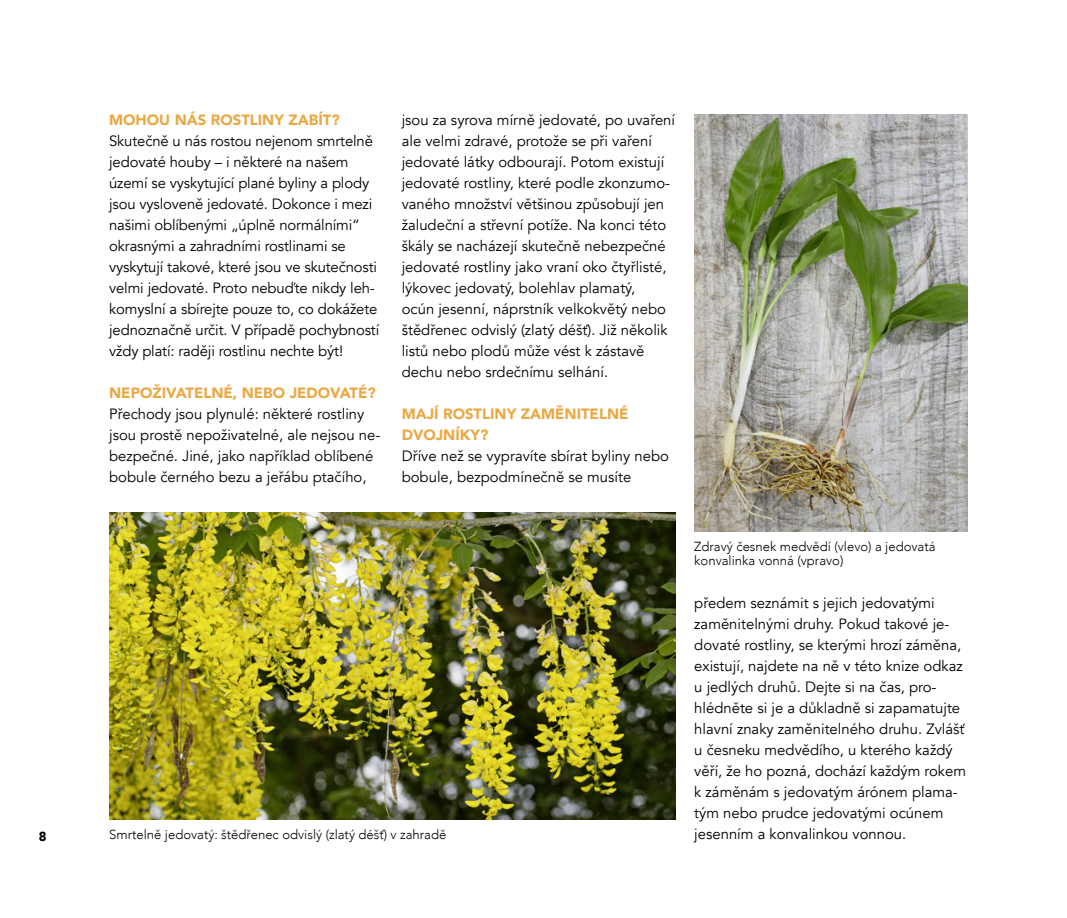
<style>
.page{position:relative;width:1067px;height:918px;background:#fff}
.page>*{position:absolute;margin:0;border:0;box-sizing:border-box;transform-origin:0 0}
._02_Fließtext{font:14.88px/21px "Avenir";color:#000}
._02_Fließtext_mit_Ab{font:900 14.88px/21px "Avenir";color:#eaa843}
._02_BU{font:300 13.12px/14px "Avenir";color:#000}
._00_Pagina{font:900 13.12px "Avenir";color:#000}
</style>
<div class="page">
<img style="left:694px;top:114px;width:273px;height:417px">
<img style="left:109px;top:512px;width:566px;height:307px">
<p class="_00_Pagina" style="left:39px;top:825px;width:9px">8</p>
<p class="_02_Fließtext_mit_Ab" style="left:109px;top:109px;width:232px">MOHOU NÁS ROSTLINY ZABÍT?</p>
<p class="_02_Fließtext" style="left:109px;top:131px;width:271px">Skutečně u nás rostou nejenom smrtelně jedovaté houby – i některé na našem území se vyskytující plané byliny a plody jsou vysloveně jedovaté. Dokonce i mezi našimi oblíbenými „úplně normálními“ okrasnými a zahradními rostlinami se vyskytují takové, které jsou ve skutečnosti velmi jedovaté. Proto nebuďte nikdy leh&shy;komyslní a sbírejte pouze to, co dokážete jednoznačně určit. V případě pochybností vždy platí: raději rostlinu nechte být!</p>
<p class="_02_Fließtext_mit_Ab" style="left:109px;top:382px;width:268px">NEPOŽIVATELNÉ, NEBO JEDOVATÉ?</p>
<p class="_02_Fließtext" style="left:109px;top:404px;width:273px">Přechody jsou plynulé: některé rostliny jsou prostě nepoživatelné, ale nejsou ne&shy;bezpečné. Jiné, jako například oblíbené bobule černého bezu a jeřábu ptačího,</p>
<p class="_02_Fließtext" style="left:402px;top:110px;width:275px">jsou za syrova mírně jedovaté, po uvaření ale velmi zdravé, protože se při vaření jedovaté látky odbourají. Potom existují jedovaté rostliny, které podle zkonzumo&shy;vaného množství většinou způsobují jen žaludeční a střevní potíže. Na konci této škály se nacházejí skutečně nebezpečné jedovaté rostliny jako vraní oko čtyřlisté, lýkovec jedovatý, bolehlav plamatý,<br>ocún jesenní, náprstník velkokvětý nebo štědřenec odvislý (zlatý déšť). Již několik listů nebo plodů může vést k zástavě dechu nebo srdečnímu selhání.</p>
<p class="_02_Fließtext_mit_Ab" style="left:402px;top:403px;width:228px">MAJÍ ROSTLINY ZAMĚNITELNÉ<br>DVOJNÍKY?</p>
<p class="_02_Fließtext" style="left:402px;top:446px;width:269px">Dříve než se vypravíte sbírat byliny nebo bobule, bezpodmínečně se musíte</p>
<p class="_02_BU" style="left:694px;top:539px;width:243px">Zdravý česnek medvědí (vlevo) a jedovatá konvalinka vonná (vpravo)</p>
<p class="_02_Fließtext" style="left:694px;top:593px;width:273px">předem seznámit s jejich jedovatými zaměnitelnými druhy. Pokud takové je&shy;dovaté rostliny, se kterými hrozí záměna, existují, najdete na ně v této knize odkaz u jedlých druhů. Dejte si na čas, pro&shy;hlédněte si je a důkladně si zapamatujte hlavní znaky zaměnitelného druhu. Zvlášť u česneku medvědího, u kterého každý věří, že ho pozná, dochází každým rokem k záměnám s jedovatým árónem plama&shy;tým nebo prudce jedovatými ocúnem</p>
<p class="_02_BU" style="left:109px;top:827px;width:339px">Smrtelně jedovatý: štědřenec odvislý (zlatý déšť) v zahradě</p>
<p class="_02_Fließtext" style="left:694px;top:824px;width:213px">jesenním a konvalinkou vonnou.</p>
</div>
